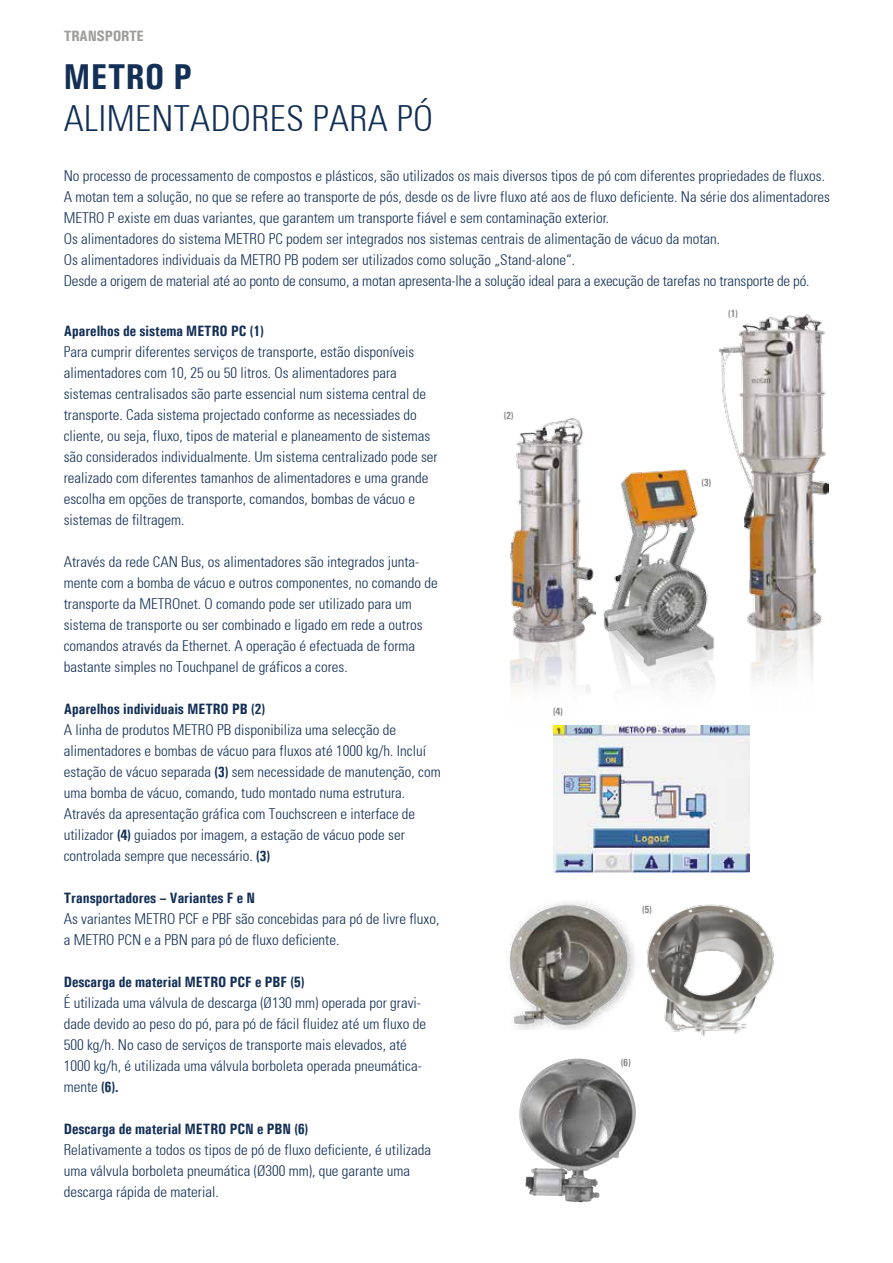
<style>
.page{position:relative;width:893px;height:1263px;background:#fff}
.page>*{position:absolute;margin:0;border:0;box-sizing:border-box;transform-origin:0 0}
.t1{font:300 condensed 36px "Univers";letter-spacing:.01em;color:#132f55}
.t2{font:700 36px "Univers Condensed";letter-spacing:.01em;color:#132f55}
.t3{font:300 condensed 15px/21px "Univers";color:#132f55}
.t4{font:700 15px "Univers Condensed";color:#132f55}
.t5{font:700 15px "Univers Condensed";letter-spacing:-.02em;color:#9d9d9c;scale:1.06 1}
.t6{font:700 10.5px "Univers Condensed";color:#878787}
.s1{font-family:"Univers Condensed";font-weight:700;font-stretch:normal}
</style>
<div class="page">
<img style="left:602px;top:469px;width:113px;height:219px">
<img style="left:554px;top:725px;width:195px;height:147px">
<img style="left:510px;top:902px;width:125px;height:127px">
<img style="left:647px;top:904px;width:127px;height:132px">
<img style="left:519px;top:1064px;width:81px;height:138px">
<img style="left:510px;top:419px;width:85px;height:273px">
<img style="left:720px;top:315px;width:108px;height:363px">
<p class="t5" style="left:64px;top:27px;width:77px">TRANSPORTE</p>
<h1 class="t2" style="left:64px;top:54px;width:130px">METRO P</h1>
<h1 class="t1" style="left:64px;top:96px;width:371px">ALIMENTADORES PARA PÓ</h1>
<p class="t3" style="left:64px;top:165px;width:768px">No processo de processamento de compostos e plásticos, são utilizados os mais diversos tipos de pó com diferentes propriedades de fluxos.<br>A motan tem a solução, no que se refere ao transporte de pós, desde os de livre fluxo até aos de fluxo deficiente. Na série dos alimentadores METRO P existe em duas variantes, que garantem um transporte fiável e sem contaminação exterior.<br>Os alimentadores do sistema METRO PC podem ser integrados nos sistemas centrais de alimentação de vácuo da motan.<br>Os alimentadores individuais da METRO PB podem ser utilizados como solução „Stand-alone“.<br>Desde a origem de material até ao ponto de consumo, a motan apresenta-lhe a solução ideal para a execução de tarefas no transporte de pó.</p>
<p class="t4" style="left:64px;top:322px;width:201px">Aparelhos de sistema METRO PC (1)</p>
<p class="t3" style="left:64px;top:341px;width:375px">Para cumprir diferentes serviços de transporte, estão disponíveis alimentadores com 10, 25 ou 50 litros. Os alimentadores para sistemas centralisados são parte essencial num sistema central de transporte. Cada sistema projectado conforme as necessiades do cliente, ou seja, fluxo, tipos de material e planeamento de sistemas são considerados individualmente. Um sistema centralizado pode ser realizado com diferentes tamanhos de alimentadores e uma grande escolha em opções de transporte, comandos, bombas de vácuo e sistemas de filtragem.</p>
<p class="t3" style="left:64px;top:551px;width:375px">Através da rede CAN Bus, os alimentadores são integrados junta&shy;mente com a bomba de vácuo e outros componentes, no comando de transporte da METROnet. O comando pode ser utilizado para um sistema de transporte ou ser combinado e ligado em rede a outros comandos através da Ethernet. A operação é efectuada de forma bastante simples no Touchpanel de gráficos a cores.</p>
<p class="t4" style="left:64px;top:700px;width:203px">Aparelhos individuais METRO PB (2)</p>
<p class="t3" style="left:64px;top:719px;width:378px">A linha de produtos METRO PB disponibiliza uma selecção de alimentadores e bombas de vácuo para fluxos até 1000 kg/h. Incluí estação de vácuo separada <span class="s1">(3)</span> sem necessidade de manutenção, com uma bomba de vácuo, comando, tudo montado numa estrutura.<br>Através da apresentação gráfica com Touchscreen e interface de utilizador <span class="s1">(4)</span> guiados por imagem, a estação de vácuo pode ser controlada sempre que necessário. <span class="s1">(3)</span></p>
<p class="t4" style="left:64px;top:889px;width:193px">Transportadores – Variantes F e N</p>
<p class="t3" style="left:64px;top:908px;width:377px">As variantes METRO PCF e PBF são concebidas para pó de livre fluxo, a METRO PCN e a PBN para pó de fluxo deficiente.</p>
<p class="t4" style="left:64px;top:973px;width:242px">Descarga de material METRO PCF e PBF (5)</p>
<p class="t3" style="left:64px;top:992px;width:364px">É utilizada uma válvula de descarga (Ø130 mm) operada por gravi&shy;dade devido ao peso do pó, para pó de fácil fluidez até um fluxo de 500 kg/h. No caso de serviços de transporte mais elevados, até 1000 kg/h, é utilizada uma válvula borboleta operada pneumática&shy;mente <span class="s1">(6).</span></p>
<p class="t4" style="left:64px;top:1120px;width:246px">Descarga de material METRO PCN e PBN (6)</p>
<p class="t3" style="left:64px;top:1139px;width:369px">Relativamente a todos os tipos de pó de fluxo deficiente, é utilizada uma válvula borboleta pneumática (Ø300 mm), que garante uma descarga rápida de material.</p>
<p class="t6" style="left:728px;top:307px;width:11px">(1)</p>
<p class="t6" style="left:504px;top:409px;width:11px">(2)</p>
<p class="t6" style="left:701px;top:476px;width:11px">(3)</p>
<p class="t6" style="left:553px;top:705px;width:11px">(4)</p>
<p class="t6" style="left:642px;top:902px;width:11px">(5)</p>
<p class="t6" style="left:621px;top:1056px;width:11px">(6)</p>
</div>
